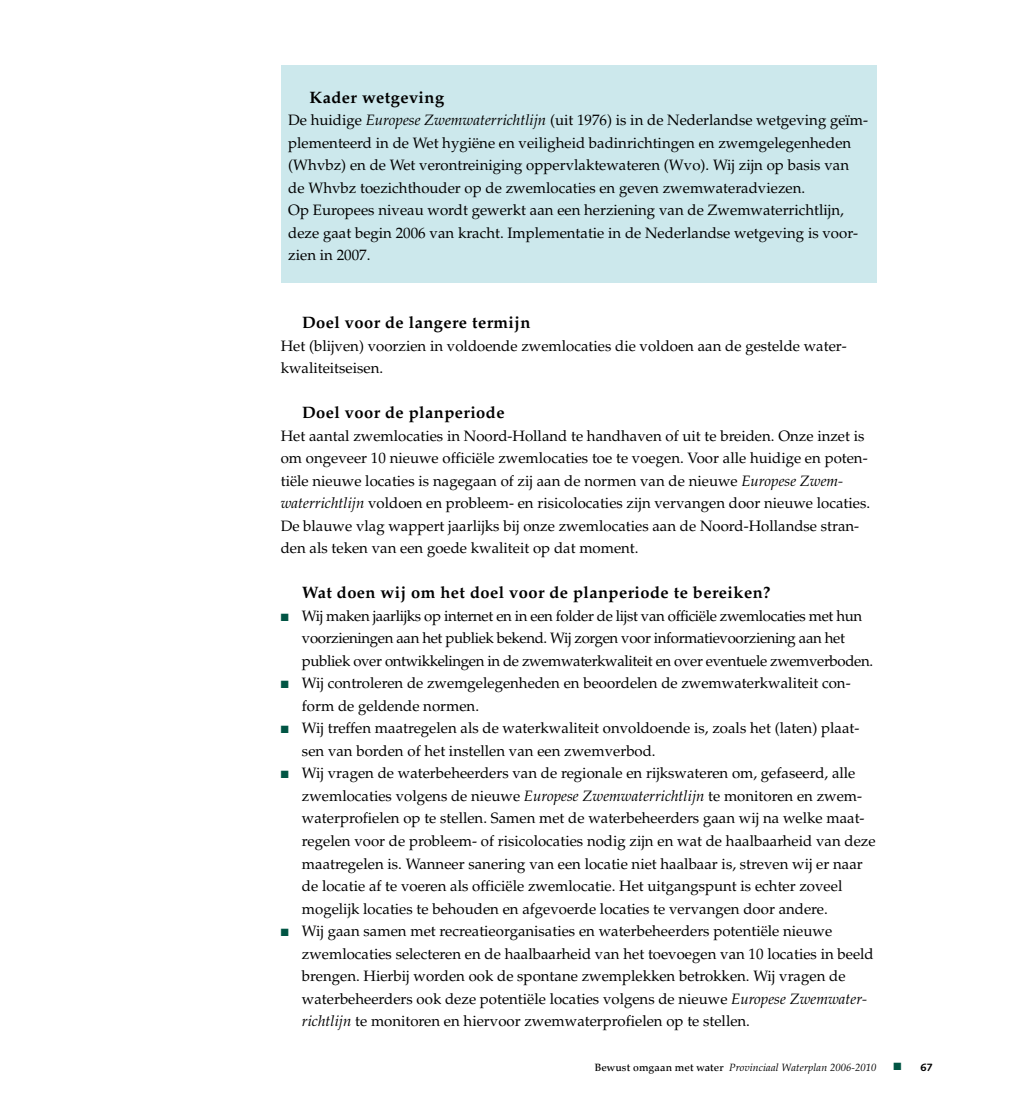
<style>
.page{position:relative;width:1021px;height:1115px;background:#fff}
.page>*{position:absolute;margin:0;border:0;box-sizing:border-box;transform-origin:0 0}
.t1{font:700 16.5px "Palatino";letter-spacing:.025em;color:#000}
.t2{font:15px/22.5px "Palatino";color:#000}
.t3{font:15px/22.5px "Palatino";letter-spacing:-.025em;color:#000}
.t4{font:italic 10.5px "Palatino";letter-spacing:.01em;color:#000}
.t5{font:700 10.5px "Linotype Syntax";color:#000}
.s1{font-style:italic}
.s2{color:#015544}
.s3{font-weight:500;font-style:normal}
</style>
<div class="page">
<div style="left:281px;top:66px;width:595px;height:217px;background:#cce8ec"></div>
<p class="t1" style="left:309px;top:91px;width:136px">Kader wetgeving</p>
<p class="t2" style="left:288px;top:111px;width:581px">De huidige <span class="s1">Europese Zwemwaterrichtlijn</span> (uit 1976) is in de Nederlandse wetgeving geïm&shy;plementeerd in de Wet hygiëne en veiligheid badinrichtingen en zwemgelegenheden (Whvbz) en de Wet verontreiniging oppervlaktewateren (Wvo). Wij zijn op basis van de Whvbz toezichthouder op de zwemlocaties en geven zwemwateradviezen.<br>Op Europees niveau wordt gewerkt aan een herziening van de Zwemwaterrichtlijn, deze gaat begin 2006 van kracht. Implementatie in de Nederlandse wetgeving is voor&shy;zien in 2007.</p>
<p class="t1" style="left:302px;top:316px;width:230px">Doel voor de langere termijn</p>
<p class="t2" style="left:281px;top:336px;width:567px">Het (blijven) voorzien in voldoende zwemlocaties die voldoen aan de gestelde water&shy;kwaliteitseisen.</p>
<p class="t1" style="left:302px;top:406px;width:204px">Doel voor de planperiode</p>
<p class="t2" style="left:281px;top:426px;width:591px">Het aantal zwemlocaties in Noord-Holland te handhaven of uit te breiden. Onze inzet is om ongeveer 10 nieuwe officiële zwemlocaties toe te voegen. Voor alle huidige en poten&shy;tiële nieuwe locaties is nagegaan of zij aan de normen van de nieuwe <span class="s1">Europese Zwem&shy;waterrichtlijn</span> voldoen en probleem- en risicolocaties zijn vervangen door nieuwe locaties.<br>De blauwe vlag wappert jaarlijks bij onze zwemlocaties aan de Noord-Hollandse stran&shy;den als teken van een goede kwaliteit op dat moment.</p>
<p class="t1" style="left:302px;top:586px;width:470px">Wat doen wij om het doel voor de planperiode te bereiken?</p>
<p class="t3" style="left:302px;top:606px;width:572px;text-indent:-21px"><span class="s2">■</span> Wij maken jaarlijks op internet en in een folder de lijst van officiële zwemlocaties met hun voorzieningen aan het publiek bekend. Wij zorgen voor informatievoorziening aan het publiek over ontwikkelingen in de zwemwaterkwaliteit en over eventuele zwemverboden.</p>
<p class="t2" style="left:302px;top:673px;width:550px;text-indent:-21px"><span class="s2">■</span> Wij controleren de zwemgelegenheden en beoordelen de zwemwaterkwaliteit con&shy;form de geldende normen.</p>
<p class="t2" style="left:302px;top:718px;width:559px;text-indent:-21px"><span class="s2">■</span> Wij treffen maatregelen als de waterkwaliteit onvoldoende is, zoals het (laten) plaat&shy;sen van borden of het instellen van een zwemverbod.</p>
<p class="t2" style="left:302px;top:763px;width:575px;text-indent:-21px"><span class="s2">■</span> Wij vragen de waterbeheerders van de regionale en rijkswateren om, gefaseerd, alle zwemlocaties volgens de nieuwe <span class="s1">Europese Zwemwaterrichtlijn</span> te monitoren en zwem&shy;waterprofielen op te stellen. Samen met de waterbeheerders gaan wij na welke maat&shy;regelen voor de probleem- of risicolocaties nodig zijn en wat de haalbaarheid van deze maatregelen is. Wanneer sanering van een locatie niet haalbaar is, streven wij er naar de locatie af te voeren als officiële zwemlocatie. Het uitgangspunt is echter zoveel mogelijk locaties te behouden en afgevoerde locaties te vervangen door andere.</p>
<p class="t2" style="left:302px;top:921px;width:573px;text-indent:-21px"><span class="s2">■</span> Wij gaan samen met recreatieorganisaties en waterbeheerders potentiële nieuwe zwemlocaties selecteren en de haalbaarheid van het toevoegen van 10 locaties in beeld brengen. Hierbij worden ook de spontane zwemplekken betrokken. Wij vragen de waterbeheerders ook deze potentiële locaties volgens de nieuwe <span class="s1">Europese Zwemwater&shy;richtlijn</span> te monitoren en hiervoor zwemwaterprofielen op te stellen.</p>
<p class="t4" style="left:594px;top:1063px;width:283px"><span class="s3">Bewust omgaan met water</span> Provinciaal Waterplan 2006-2010</p>
<p class="t5" style="left:893px;top:1062px;width:40px"><span class="s2">■</span> 67</p>
</div>
